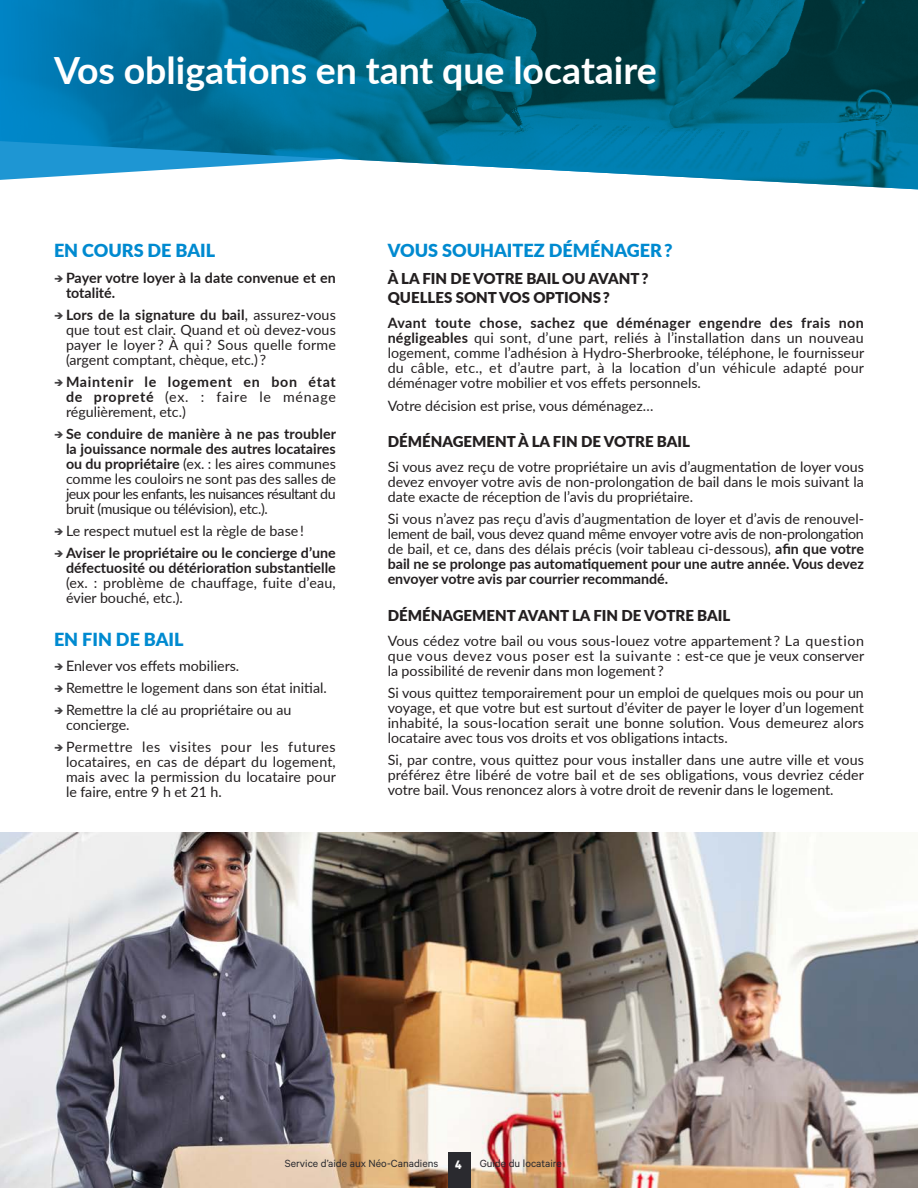
<style>
.page{position:relative;width:918px;height:1188px;background:#fff}
.page>*{position:absolute;margin:0;border:0;box-sizing:border-box;transform-origin:0 0}
.texte{font:700 37.5px "Lato";color:#fff}
.Sous-titre{font:900 18px "Lato";color:#008ad0}
.Sous-titre2{font:900 15px/19.5px "Lato";color:#231f20}
.texte-2{font:14.25px/15px "Lato";color:#231f20;text-align:justify}
.t1{font:700 14.25px/15px "Lato";color:#231f20;text-align:justify}
.t2{font:11.7px "Calibre";color:#2a2a2f}
.s1{font-weight:700}
.s2{font-weight:400}
.s3{font-weight:700;font-size:13.8px;color:#fff}
</style>
<div class="page">
<img style="left:0;top:0;width:918px;height:189px">
<img style="left:0;top:833px;width:918px;height:355px">
<div style="left:448px;top:1152px;width:22px;height:36px;background:#2a2a2f"></div>
<p class="texte" style="left:54px;top:43px;width:604px">Vos obligations en tant que locataire</p>
<p class="Sous-titre" style="left:54px;top:237px;width:163px">EN COURS DE BAIL</p>
<p class="t1" style="left:66px;top:269px;width:271px">Payer votre loyer à la date convenue et en totalité.</p>
<p class="texte-2" style="left:66px;top:306px;width:271px"><span class="s1">Lors de la signature du bail</span>, assurez-vous que tout est clair. Quand et où devez-vous payer le loyer ? À qui ? Sous quelle forme (argent comptant, chèque, etc.) ?</p>
<p class="t1" style="left:66px;top:373px;width:271px">Maintenir le logement en bon état de propreté <span class="s2">(ex. : faire le ménage régulièrement, etc.)</span></p>
<p class="texte-2" style="left:66px;top:426px;width:272px"><span class="s1">Se conduire de manière à ne pas troubler la jouissance normale des autres locataires ou du propriétaire</span> (ex. : les aires communes comme les couloirs ne sont pas des salles de jeux pour les enfants, les nuisances résultant du bruit (musique ou télévision), etc.).</p>
<p class="texte-2" style="left:66px;top:523px;width:240px">Le respect mutuel est la règle de base !</p>
<p class="t1" style="left:66px;top:545px;width:271px">Aviser le propriétaire ou le concierge d’une défectuosité ou détérioration substantielle <span class="s2">(ex. : problème de chauffage, fuite d’eau, évier bouché, etc.).</span></p>
<p class="Sous-titre" style="left:54px;top:626px;width:131px">EN FIN DE BAIL</p>
<p class="texte-2" style="left:66px;top:658px;width:175px">Enlever vos effets mobiliers.</p>
<p class="texte-2" style="left:66px;top:680px;width:262px">Remettre le logement dans son état initial.</p>
<p class="texte-2" style="left:66px;top:702px;width:227px">Remettre la clé au propriétaire ou au concierge.</p>
<p class="texte-2" style="left:66px;top:739px;width:272px">Permettre les visites pour les futures locataires, en cas de départ du logement, mais avec la permission du locataire pour le faire, entre 9 h et 21 h.</p>
<p class="Sous-titre" style="left:388px;top:237px;width:286px">VOUS SOUHAITEZ DÉMÉNAGER ?</p>
<p class="Sous-titre2" style="left:388px;top:268px;width:262px">À LA FIN DE VOTRE BAIL OU AVANT ?<br>QUELLES SONT VOS OPTIONS ?</p>
<p class="texte-2" style="left:388px;top:315px;width:478px"><span class="s1">Avant toute chose, sachez que déménager engendre des frais non négligeables</span> qui sont, d’une part, reliés à l’installation dans un nouveau logement, comme l’adhésion à Hydro-Sherbrooke, téléphone, le fournisseur du câble, etc., et d’autre part, à la location d’un véhicule adapté pour déménager votre mobilier et vos effets personnels.</p>
<p class="texte-2" style="left:388px;top:397px;width:267px">Votre décision est prise, vous déménagez…</p>
<p class="Sous-titre2" style="left:388px;top:431px;width:304px">DÉMÉNAGEMENT À LA FIN DE VOTRE BAIL</p>
<p class="texte-2" style="left:388px;top:459px;width:478px">Si vous avez reçu de votre propriétaire un avis d’augmentation de loyer vous devez envoyer votre avis de non-prolongation de bail dans le mois suivant la date exacte de réception de l’avis du propriétaire.</p>
<p class="texte-2" style="left:388px;top:511px;width:478px">Si vous n’avez pas reçu d’avis d’augmentation de loyer et d’avis de renouvel&shy;lement de bail, vous devez quand même envoyer votre avis de non-prolongation de bail, et ce, dans des délais précis (voir tableau ci-dessous), <span class="s1">afin que votre bail ne se prolonge pas automatiquement pour une autre année. Vous devez envoyer votre avis par courrier recommandé.</span></p>
<p class="Sous-titre2" style="left:388px;top:605px;width:344px">DÉMÉNAGEMENT AVANT LA FIN DE VOTRE BAIL</p>
<p class="texte-2" style="left:388px;top:633px;width:478px">Vous cédez votre bail ou vous sous-louez votre appartement ? La question que vous devez vous poser est la suivante : est-ce que je veux conserver la possibilité de revenir dans mon logement ?</p>
<p class="texte-2" style="left:388px;top:685px;width:478px">Si vous quittez temporairement pour un emploi de quelques mois ou pour un voyage, et que votre but est surtout d’éviter de payer le loyer d’un logement inhabité, la sous-location serait une bonne solution. Vous demeurez alors locataire avec tous vos droits et vos obligations intacts.</p>
<p class="texte-2" style="left:388px;top:752px;width:478px">Si, par contre, vous quittez pour vous installer dans une autre ville et vous préférez être libéré de votre bail et de ses obligations, vous devriez céder votre bail. Vous renoncez alors à votre droit de revenir dans le logement.</p>
<p class="t2" style="left:285px;top:1157px;width:179px">Service d’aide aux Néo-Canadiens <span class="s3">4</span></p>
<p class="t2" style="left:480px;top:1157px;width:84px">Guide du locataire</p>
</div>
